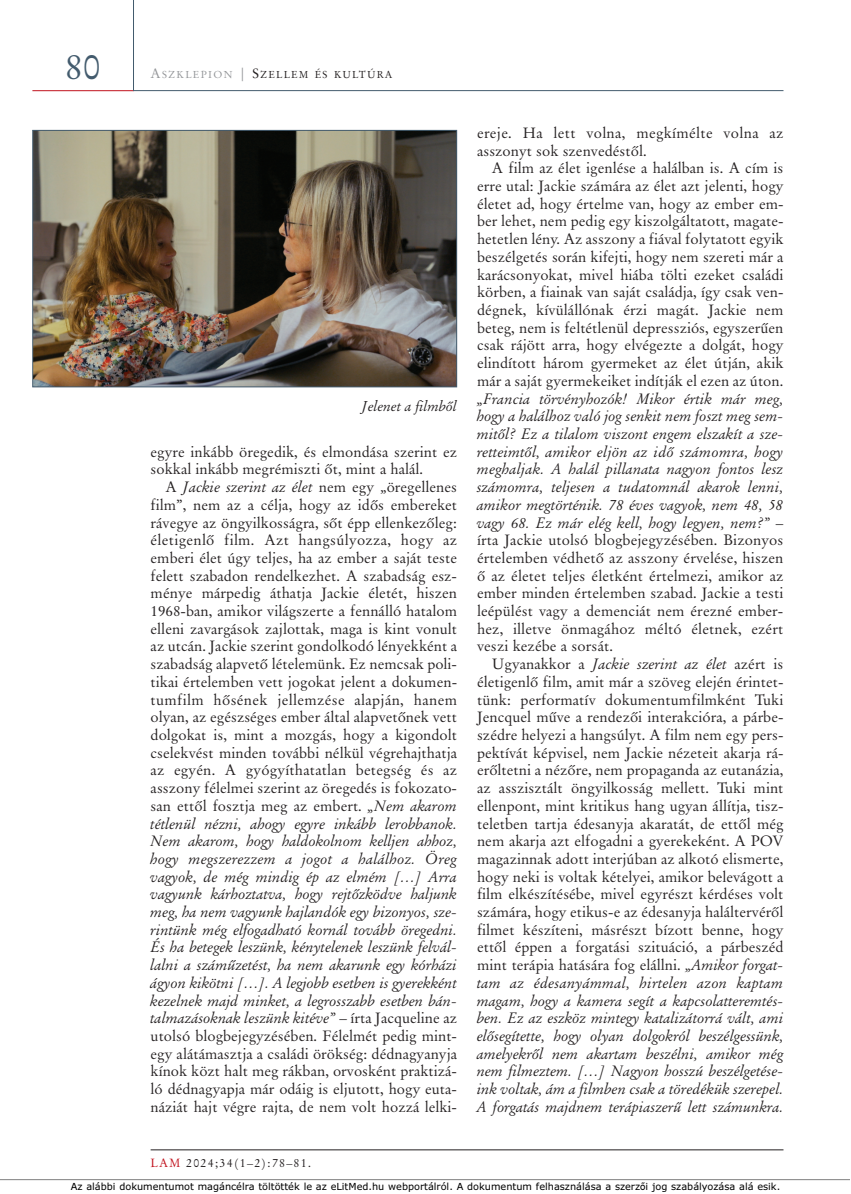
<style>
.page{position:relative;width:851px;height:1194px;background:#fff}
.page>*{position:absolute;margin:0;border:0;box-sizing:border-box;transform-origin:0 0}
.t1{font:36px "Original Garamond HU Normal";color:#435b6d}
.t2{font:15px/17.7px "Original Garamond HU Normal";color:#231f20;text-align:justify}
.t3{font:15px/17.7px "Original Garamond HU Italic";color:#231f20;text-align:justify}
.t4{font:15px/17.7px "Original Garamond HU Normal";letter-spacing:.02em;color:#231f20}
.t5{font:14.25px "Original Garamond HU Italic";color:#231f20}
.t6{font:12px "Original Garamond HU Normal";letter-spacing:.1em;color:#231f20}
.t7{font:10.2px "Original Garamond HU Normal";letter-spacing:.135em;color:#231f20}
.t8{font:9.75px "TT3610 O00";color:#000}
.s1{font-size:13.5px;color:#939598}
.s2{color:#939598}
.s3{font-size:13.5px}
.s4{font-family:"Original Garamond HU Italic"}
.s5{font-family:"Original Garamond HU Normal"}
.s6{color:#c1121d}
.s7{font-family:"Gill";font-size:11.7px}
</style>
<div class="page">
<hr style="left:151px;top:1149px;width:632px;height:1px;background:#231f20">
<hr style="left:32px;top:90px;width:102px;height:1px;background:#c1121d">
<hr style="left:133px;top:0;width:1px;height:91px;background:#435b6d">
<hr style="left:133px;top:90px;width:650px;height:1px;background:#435b6d">
<img style="left:34px;top:132px;width:421px;height:253px">
<div style="left:32px;top:130px;width:425px;height:257px;border:1px solid #435b6d"></div>
<hr style="left:0;top:1179px;width:849px;height:1px;background:#808080">
<h1 class="t1" style="left:65px;top:51px;width:37px">80</h1>
<p class="t7" style="left:151px;top:70px;width:243px"><span class="s1">A</span><span class="s2">SZKLEPION</span> <span class="s1">|</span> <span class="s3">S</span>ZELLEM ÉS KULTÚRA</p>
<p class="t5" style="left:362px;top:400px;width:97px">Jelenet a filmbôl</p>
<p class="t2" style="left:151px;top:444px;width:308px">egyre inkább öregedik, és elmondása szerint ez sokkal inkább megrémiszti ôt, mint a halál.</p>
<p class="t2" style="left:151px;top:479px;width:308px;text-indent:15px">A <span class="s4">Jackie szerint az élet</span> nem egy „öregellenes film”, nem az a célja, hogy az idôs embereket rávegye az öngyilkosságra, sôt épp ellenkezôleg: életigenlô film. Azt hangsúlyozza, hogy az emberi élet úgy teljes, ha az ember a saját teste felett szabadon rendelkezhet. A szabadság esz&shy;ménye márpedig áthatja Jackie életét, hiszen 1968-ban, amikor világszerte a fennálló hatalom elleni zavargások zajlottak, maga is kint vonult az utcán. Jackie szerint gondolkodó lényekként a szabadság alapvetô lételemünk. Ez nemcsak poli&shy;tikai értelemben vett jogokat jelent a dokumen&shy;tumfilm hôsének jellemzése alapján, hanem olyan, az egészséges ember által alapvetônek vett dolgokat is, mint a mozgás, hogy a kigondolt cselekvést minden további nélkül végrehajthatja az egyén. A gyógyíthatatlan betegség és az asszony félelmei szerint az öregedés is fokozato&shy;san ettôl fosztja meg az embert. <span class="s4">„Nem akarom</span></p>
<p class="t3" style="left:150px;top:815px;width:308px">tétlenül nézni, ahogy egyre inkább lerobbanok.<br>Nem akarom, hogy haldokolnom kelljen ahhoz, hogy megszerezzem a jogot a halálhoz. Öreg vagyok, de még mindig ép az elmém […] Arra vagyunk kárhoztatva, hogy rejtôzködve haljunk meg, ha nem vagyunk hajlandók egy bizonyos, sze&shy;rintünk még elfogadható kornál tovább öregedni.<br>És ha betegek leszünk, kénytelenek leszünk fel vál - lalni a számûzetést, ha nem akarunk egy kórházi ágyon kikötni […]. A legjobb esetben is gyerekként kezelnek majd minket, a legrosszabb esetben bán&shy;talmazásoknak leszünk kitéve” <span class="s5">– írta Jacqueline az</span></p>
<p class="t2" style="left:150px;top:1028px;width:308px">utolsó blogbejegyzésében. Félelmét pedig mint - egy alátámasztja a családi örökség: dédnagyanyja kínok közt halt meg rákban, orvosként praktizá&shy;ló dédnagyapja már odáig is eljutott, hogy euta&shy;náziát hajt végre rajta, de nem volt hozzá lelki -</p>
<p class="t6" style="left:151px;top:1157px;width:162px"><span class="s6">LAM</span> 2024;34(1–2):78–81.</p>
<p class="t4" style="left:477px;top:125px;width:308px">ereje. Ha lett volna, megkímélte volna az asszonyt sok szenvedéstôl.</p>
<p class="t2" style="left:477px;top:160px;width:308px;text-indent:15px">A film az élet igenlése a halálban is. A cím is erre utal: Jackie számára az élet azt jelenti, hogy életet ad, hogy értelme van, hogy az ember em - ber lehet, nem pedig egy kiszolgáltatott, magate&shy;hetetlen lény. Az asszony a fiával folytatott egyik beszélgetés során kifejti, hogy nem szereti már a karácsonyokat, mivel hiába tölti ezeket családi körben, a fiainak van saját családja, így csak ven&shy;dégnek, kívülállónak érzi magát. Jackie nem beteg, nem is feltétlenül depressziós, egyszerûen csak rájött arra, hogy elvégezte a dolgát, hogy elindított három gyermeket az élet útján, akik már a saját gyermekeiket indítják el ezen az úton.</p>
<p class="t3" style="left:477px;top:391px;width:308px">„Francia törvényhozók! Mikor értik már meg, hogy a halálhoz való jog senkit nem foszt meg sem&shy;mitôl? Ez a tilalom viszont engem elszakít a sze&shy;retteimtôl, amikor eljön az idô számomra, hogy meghaljak. A halál pillanata nagyon fontos lesz számomra, teljesen a tudatomnál akarok lenni, amikor megtörténik. 78 éves vagyok, nem 48, 58 vagy 68. Ez már elég kell, hogy legyen, nem?” <span class="s5">–</span></p>
<p class="t2" style="left:477px;top:532px;width:308px">írta Jackie utolsó blogbejegyzésében. Bizonyos értelemben védhetô az asszony érvelése, hiszen ô az életet teljes életként értelmezi, amikor az ember minden értelemben szabad. Jackie a testi leépülést vagy a demenciát nem érezné ember&shy;hez, illetve önmagához méltó életnek, ezért veszi kezébe a sorsát.</p>
<p class="t3" style="left:492px;top:656px;width:293px"><span class="s5">Ugyanakkor a</span> Jackie szerint az élet <span class="s5">azért is</span></p>
<p class="t2" style="left:477px;top:674px;width:308px">életigenlô film, amit már a szöveg elején érintet&shy;tünk: performatív dokumentumfilmként Tuki Jencquel mûve a rendezôi interakcióra, a párbe&shy;szédre helyezi a hangsúlyt. A film nem egy pers&shy;pektívát képvisel, nem Jackie nézeteit akarja rá - erôltetni a nézôre, nem propaganda az eutanázia, az asszisztált öngyilkosság mellett. Tuki mint ellenpont, mint kritikus hang ugyan állítja, tisz&shy;teletben tartja édesanyja akaratát, de ettôl még nem akarja azt elfogadni a gyerekeként. A POV magazinnak adott interjúban az alkotó elismerte, hogy neki is voltak kételyei, amikor belevágott a film elkészítésébe, mivel egyrészt kérdéses volt számára, hogy etikus-e az édesanyja haláltervérôl filmet készíteni, másrészt bízott benne, hogy ettôl éppen a forgatási szituáció, a párbeszéd mint terápia hatására fog elállni. <span class="s4">„Amikor forgat-</span></p>
<p class="t3" style="left:477px;top:975px;width:308px">tam az édesanyámmal, hirtelen azon kaptam magam, hogy a kamera segít a kapcsolatteremtés&shy;ben. Ez az eszköz mintegy katalizátorrá vált, ami elôsegítette, hogy olyan dolgokról beszélgessünk, amelyekrôl nem akartam beszélni, amikor még nem filmeztem. […] Nagyon hosszú beszélgetése&shy;ink voltak, ám a filmben csak a töredékük szerepel.<br>A forgatás majdnem terápiaszerû lett számunkra.</p>
<p class="t8" style="left:71px;top:1182px;width:711px">Az alábbi dokumentumot magáncélra töltötték le az eLitMed.hu webportálról. A dokumentum felhasználása a szerz<span class="s7">ô</span>i jog szabályozása alá esik.</p>
</div>
